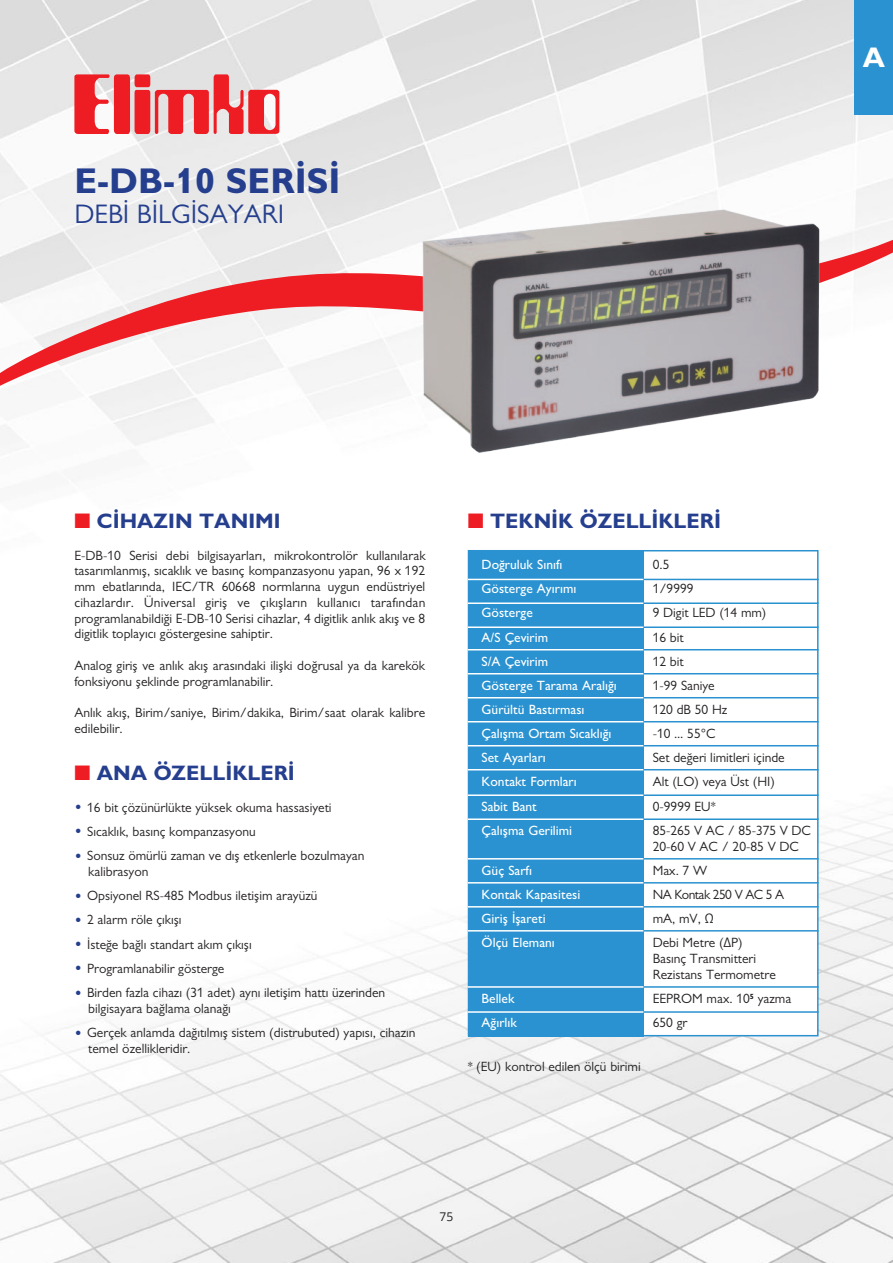
<style>
.page{position:relative;width:893px;height:1263px;background:#fff}
.page>*{position:absolute;margin:0;border:0;box-sizing:border-box;transform-origin:0 0}
.t1{font:700 36px "Gill Sans MT Pro";color:#253f8e}
.t2{font:700 28.5px "Gill Sans MT Pro";color:#fff}
.t3{font:27px "Gill Sans MT Pro";color:#253f8e}
.t4{font:700 21px "Gill Sans MT Pro";color:#253f8e}
.t5{font:13.5px/15.8px "Gill Sans MT Pro";color:#231f20}
.t6{font:500 13.5px "Gill Sans MT Pro";color:#fff}
.t7{font:13.5px "Gill Sans MT Pro";letter-spacing:-.04em;color:#231f20}
.t8{font:12px "Open Sans";color:#231f20}
.s1{color:#ee1d23}
.s2{font-size:18px;color:#253f8e}
</style>
<div class="page">
<img style="left:0;top:0;width:893px;height:1263px">
<svg style="left:74px;top:74px;width:205px;height:61px;background:#eb797c"></svg>
<svg style="left:0;top:235px;width:893px;height:151px;fill:#f3f3f3"></svg>
<div style="left:855px;top:0;width:38px;height:115px;background:#2a92d0"></div>
<div style="left:468px;top:550px;width:351px;height:486px;background:#fff;border:2px solid #2a92d0"></div>
<div style="left:468px;top:550px;width:175px;height:486px;background:#2a92d0"></div>
<hr style="left:468px;top:579px;width:176px;height:1px;background:#fff">
<hr style="left:644px;top:579px;width:175px;height:1px;background:#2a92d0">
<hr style="left:468px;top:602px;width:176px;height:2px;background:#fff">
<hr style="left:644px;top:602px;width:175px;height:2px;background:#2a92d0">
<hr style="left:468px;top:626px;width:176px;height:2px;background:#fff">
<hr style="left:644px;top:626px;width:175px;height:2px;background:#2a92d0">
<hr style="left:468px;top:649px;width:176px;height:1px;background:#fff">
<hr style="left:644px;top:649px;width:175px;height:1px;background:#2a92d0">
<hr style="left:468px;top:673px;width:176px;height:1px;background:#fff">
<hr style="left:644px;top:673px;width:175px;height:1px;background:#2a92d0">
<hr style="left:468px;top:697px;width:176px;height:1px;background:#fff">
<hr style="left:644px;top:697px;width:175px;height:1px;background:#2a92d0">
<hr style="left:468px;top:721px;width:176px;height:1px;background:#fff">
<hr style="left:644px;top:721px;width:175px;height:1px;background:#2a92d0">
<hr style="left:468px;top:745px;width:176px;height:1px;background:#fff">
<hr style="left:644px;top:745px;width:175px;height:1px;background:#2a92d0">
<hr style="left:468px;top:769px;width:176px;height:1px;background:#fff">
<hr style="left:644px;top:769px;width:175px;height:1px;background:#2a92d0">
<hr style="left:468px;top:794px;width:176px;height:2px;background:#fff">
<hr style="left:644px;top:794px;width:175px;height:2px;background:#2a92d0">
<hr style="left:468px;top:818px;width:176px;height:2px;background:#fff">
<hr style="left:644px;top:818px;width:175px;height:2px;background:#2a92d0">
<hr style="left:468px;top:858px;width:176px;height:1px;background:#fff">
<hr style="left:644px;top:858px;width:175px;height:1px;background:#2a92d0">
<hr style="left:468px;top:882px;width:176px;height:1px;background:#fff">
<hr style="left:644px;top:882px;width:175px;height:1px;background:#2a92d0">
<hr style="left:468px;top:906px;width:176px;height:1px;background:#fff">
<hr style="left:644px;top:906px;width:175px;height:1px;background:#2a92d0">
<hr style="left:468px;top:930px;width:176px;height:1px;background:#fff">
<hr style="left:644px;top:930px;width:175px;height:1px;background:#2a92d0">
<hr style="left:468px;top:1011px;width:176px;height:2px;background:#fff">
<hr style="left:644px;top:1011px;width:175px;height:2px;background:#2a92d0">
<hr style="left:468px;top:986px;width:176px;height:2px;background:#fff">
<hr style="left:644px;top:986px;width:175px;height:2px;background:#2a92d0">
<img style="left:404px;top:184px;width:433px;height:280px">
<p class="t1" style="left:74px;top:158px;width:268px">E-DB-10 SERİSİ</p>
<p class="t3" style="left:74px;top:197px;width:211px">DEBİ BİLGİSAYARI</p>
<h2 class="t2" style="left:863px;top:40px;width:24px">A</h2>
<p class="t4" style="left:74px;top:508px;width:208px"><span class="s1">■</span> CİHAZIN TANIMI</p>
<p class="t5" style="left:74px;top:547px;width:353px;text-align:justify">E-DB-10 Serisi debi bilgisayarları, mikrokontrolör kullanılarak tasarımlanmış, sıcaklık ve basınç kompanzasyonu yapan, 96 x 192 mm ebatlarında, IEC/TR 60668 normlarına uygun endüstriyel cihazlardır. Üniversal giriş ve çıkışların kullanıcı tarafından programlanabildiği E-DB-10 Serisi cihazlar, 4 digitlik anlık akış ve 8 digitlik toplayıcı göstergesine sahiptir.</p>
<p class="t5" style="left:74px;top:657px;width:352px">Analog giriş ve anlık akış arasındaki ilişki doğrusal ya da karekök fonksiyonu şeklinde programlanabilir.</p>
<p class="t5" style="left:74px;top:704px;width:352px">Anlık akış, Birim/saniye, Birim/dakika, Birim/saat olarak kalibre edilebilir.</p>
<p class="t4" style="left:74px;top:760px;width:222px"><span class="s1">■</span> ANA ÖZELLİKLERİ</p>
<p class="t5" style="left:74px;top:799px;width:259px"><span class="s2">•</span> 16 bit çözünürlükte yüksek okuma hassasiyeti</p>
<p class="t5" style="left:74px;top:823px;width:183px"><span class="s2">•</span> Sıcaklık, basınç kompanzasyonu</p>
<p class="t5" style="left:88px;top:847px;width:278px;text-indent:-14px"><span class="s2">•</span> Sonsuz ömürlü zaman ve dış etkenlerle bozulmayan kalibrasyon</p>
<p class="t5" style="left:74px;top:887px;width:245px"><span class="s2">•</span> Opsiyonel RS-485 Modbus iletişim arayüzü</p>
<p class="t5" style="left:74px;top:912px;width:109px"><span class="s2">•</span> 2 alarm röle çıkışı</p>
<p class="t5" style="left:74px;top:936px;width:179px"><span class="s2">•</span> İsteğe bağlı standart akım çıkışı</p>
<p class="t5" style="left:74px;top:960px;width:152px"><span class="s2">•</span> Programlanabilir gösterge</p>
<p class="t5" style="left:88px;top:984px;width:298px;text-indent:-14px"><span class="s2">•</span> Birden fazla cihazı (31 adet) aynı iletişim hattı üzerinden bilgisayara bağlama olanağı</p>
<p class="t5" style="left:88px;top:1024px;width:329px;text-indent:-14px"><span class="s2">•</span> Gerçek anlamda dağıtılmış sistem (distrubuted) yapısı, cihazın temel özellikleridir.</p>
<p class="t4" style="left:468px;top:508px;width:255px"><span class="s1">■</span> TEKNİK ÖZELLİKLERİ</p>
<p class="t6" style="left:482px;top:556px;width:82px">Doğruluk Sınıfı</p>
<p class="t5" style="left:653px;top:556px;width:18px">0.5</p>
<p class="t6" style="left:482px;top:581px;width:96px">Gösterge Ayırımı</p>
<p class="t5" style="left:653px;top:581px;width:42px">1/9999</p>
<p class="t6" style="left:482px;top:605px;width:53px">Gösterge</p>
<p class="t5" style="left:653px;top:605px;width:115px">9 Digit LED (14 mm)</p>
<p class="t6" style="left:482px;top:629px;width:68px">A/S Çevirim</p>
<p class="t5" style="left:653px;top:629px;width:33px">16 bit</p>
<p class="t6" style="left:482px;top:653px;width:68px">S/A Çevirim</p>
<p class="t5" style="left:653px;top:653px;width:33px">12 bit</p>
<p class="t6" style="left:482px;top:677px;width:137px">Gösterge Tarama Aralığı</p>
<p class="t5" style="left:653px;top:677px;width:64px">1-99 Saniye</p>
<p class="t6" style="left:482px;top:701px;width:104px">Gürültü Bastırması</p>
<p class="t5" style="left:653px;top:701px;width:76px">120 dB 50 Hz</p>
<p class="t6" style="left:482px;top:725px;width:131px">Çalışma Ortam Sıcaklığı</p>
<p class="t5" style="left:653px;top:725px;width:64px">-10 ... 55°C</p>
<p class="t6" style="left:482px;top:750px;width:66px">Set Ayarları</p>
<p class="t5" style="left:653px;top:750px;width:134px">Set değeri limitleri içinde</p>
<p class="t6" style="left:482px;top:774px;width:97px">Kontakt Formları</p>
<p class="t5" style="left:653px;top:774px;width:124px">Alt (LO) veya Üst (HI)</p>
<p class="t6" style="left:482px;top:798px;width:57px">Sabit Bant</p>
<p class="t5" style="left:653px;top:798px;width:65px">0-9999 EU*</p>
<p class="t6" style="left:482px;top:822px;width:92px">Çalışma Gerilimi</p>
<p class="t5" style="left:653px;top:822px;width:160px">85-265 V AC / 85-375 V DC<br>20-60 V AC / 20-85 V DC</p>
<p class="t6" style="left:482px;top:862px;width:52px">Güç Sarfı</p>
<p class="t5" style="left:653px;top:862px;width:56px">Max. 7 W</p>
<p class="t6" style="left:482px;top:886px;width:100px">Kontak Kapasitesi</p>
<p class="t7" style="left:653px;top:886px;width:133px">NA Kontak 250 V AC 5 A</p>
<p class="t6" style="left:482px;top:910px;width:66px">Giriş İşareti</p>
<p class="t5" style="left:653px;top:910px;width:62px">mA, mV, Ω</p>
<p class="t6" style="left:482px;top:935px;width:75px">Ölçü Elemanı</p>
<p class="t5" style="left:653px;top:935px;width:91px">Debi Metre (∆P)</p>
<p class="t5" style="left:653px;top:950px;width:105px">Basınç Transmitteri</p>
<p class="t5" style="left:653px;top:966px;width:125px">Rezistans Termometre</p>
<p class="t6" style="left:482px;top:991px;width:34px">Bellek</p>
<p class="t5" style="left:653px;top:991px;width:140px">EEPROM max. 10<sup>5</sup> yazma</p>
<p class="t6" style="left:482px;top:1015px;width:37px">Ağırlık</p>
<p class="t5" style="left:653px;top:1015px;width:36px">650 gr</p>
<p class="t5" style="left:468px;top:1058px;width:174px">* (EU) kontrol edilen ölçü birimi</p>
<p class="t8" style="left:440px;top:1208px;width:15px">75</p>
</div>
